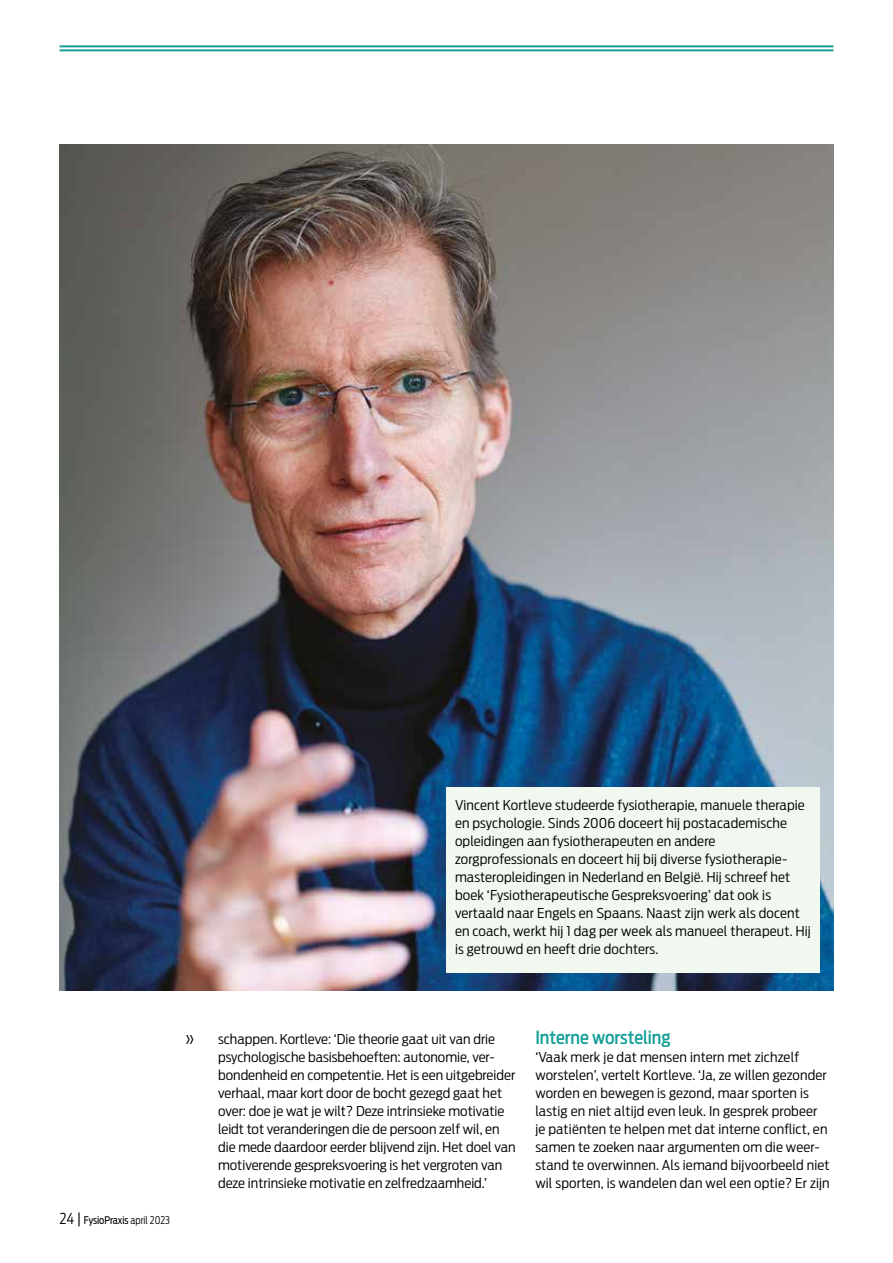
<style>
.page{position:relative;width:893px;height:1263px;background:#fff}
.page>*{position:absolute;margin:0;border:0;box-sizing:border-box;transform-origin:0 0}
.t1{font:500 18px "Antenna Cond";color:#159f98}
.t2{font:300 16.5px "Antenna Cond";color:#000;scale:1.1 1}
.t3{font:300 13.5px/18px "Antenna Cond";letter-spacing:.01em;color:#000;scale:1.1 1}
.t4{font:10.5px "Antenna Cond";letter-spacing:-.005em;color:#000;scale:.96 1}
.s1{font-weight:300;font-size:15px}
.s2{font-weight:300}
</style>
<div class="page">
<hr style="left:60px;top:45px;width:773px;height:2px;background:#159f98">
<hr style="left:60px;top:49px;width:773px;height:2px;background:#159f98">
<img style="left:60px;top:144px;width:773px;height:846px">
<div style="left:446px;top:787px;width:374px;height:185px;background:#f1f8f0"></div>
<p class="t3" style="left:455px;top:796px;width:325px">Vincent Kortleve studeerde fysiotherapie, manuele therapie en psychologie. Sinds 2006 doceert hij postacademische opleidingen aan fysiotherapeuten en andere zorgprofessionals en doceert hij bij diverse fysiotherapie&shy;masteropleidingen in Nederland en België. Hij schreef het boek ‘Fysiotherapeutische Gespreksvoering’ dat ook is vertaald naar Engels en Spaans. Naast zijn werk als docent en coach, werkt hij 1 dag per week als manueel therapeut. Hij is getrouwd en heeft drie dochters.</p>
<p class="t2" style="left:185px;top:1028px;width:11px">»</p>
<p class="t4" style="left:60px;top:1214px;width:117px"><span class="s1">24 |</span> FysioPraxis <span class="s2">april 2023</span></p>
<p class="t3" style="left:218px;top:1030px;width:272px">schappen. Kortleve: ‘Die theorie gaat uit van drie psychologische basisbehoeften: autonomie, ver&shy;bondenheid en competentie. Het is een uitgebreider verhaal, maar kort door de bocht gezegd gaat het over: doe je wat je wilt? Deze intrinsieke motivatie leidt tot veranderingen die de persoon zelf wil, en die mede daardoor eerder blijvend zijn. Het doel van motiverende gespreksvoering is het vergroten van deze intrinsieke motivatie en zelfredzaamheid.’</p>
<h1 class="t1" style="left:535px;top:1027px;width:137px">Interne worsteling</h1>
<p class="t3" style="left:535px;top:1048px;width:269px">‘Vaak merk je dat mensen intern met zichzelf worstelen’, vertelt Kortleve. ‘Ja, ze willen gezonder worden en bewegen is gezond, maar sporten is lastig en niet altijd even leuk. In gesprek probeer je patiënten te helpen met dat interne conflict, en samen te zoeken naar argumenten om die weer&shy;stand te overwinnen. Als iemand bijvoorbeeld niet wil sporten, is wandelen dan wel een optie? Er zijn</p>
</div>
